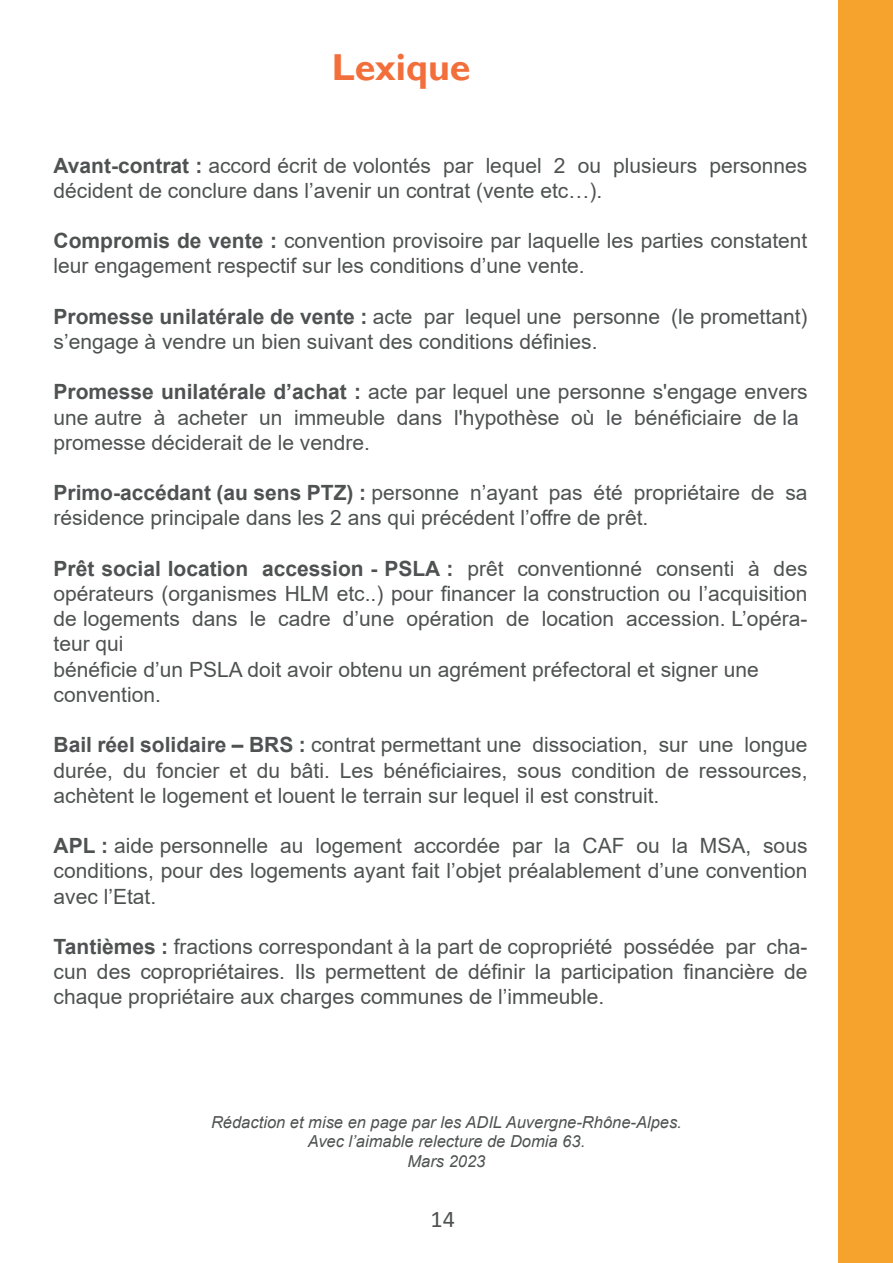
<style>
.page{position:relative;width:893px;height:1263px;background:#fff}
.page>*{position:absolute;margin:0;border:0;box-sizing:border-box;transform-origin:0 0}
.t1{font:700 37.5px "Gill Sans";color:#f26f3b}
.t2{font:24px "Calibri";color:#4f5252}
.t3{font:21px/25.2px "Arial";color:#4f5252}
.t4{font:italic 16.5px "Arial";color:#4f5252}
.s1{font-weight:700}
</style>
<div class="page">
<div style="left:839px;top:0;width:54px;height:1263px;background:#f6a32e"></div>
<p class="t1" style="left:332px;top:45px;width:140px">Lexique</p>
<p class="t3" style="left:54px;top:153px;width:755px"><span class="s1">Avant-contrat :</span> accord écrit de volontés par lequel 2 ou plusieurs personnes décident de conclure dans l’avenir un contrat (vente etc…).</p>
<p class="t3" style="left:54px;top:228px;width:755px"><span class="s1">Compromis de vente :</span> convention provisoire par laquelle les parties constatent leur engagement respectif sur les conditions d’une vente.</p>
<p class="t3" style="left:54px;top:304px;width:755px"><span class="s1">Promesse unilatérale de vente :</span> acte par lequel une personne (le promettant) s’engage à vendre un bien suivant des conditions définies.</p>
<p class="t3" style="left:54px;top:379px;width:755px"><span class="s1">Promesse unilatérale d’achat :</span> acte par lequel une personne s'engage envers une autre à acheter un immeuble dans l'hypothèse où le bénéficiaire de la</p>
<p class="t3" style="left:54px;top:430px;width:318px">promesse déciderait de le vendre.</p>
<p class="t3" style="left:54px;top:480px;width:755px"><span class="s1">Primo-accédant (au sens PTZ) :</span> personne n’ayant pas été propriétaire de sa résidence principale dans les 2 ans qui précédent l’offre de prêt.</p>
<p class="t3" style="left:54px;top:556px;width:755px;text-align:justify"><span class="s1">Prêt social location accession - PSLA :</span> prêt conventionné consenti à des opérateurs (organismes HLM etc..) pour financer la construction ou l’acquisition de logements dans le cadre d’une opération de location accession. L’opéra&shy;teur qui</p>
<p class="t3" style="left:54px;top:657px;width:707px">bénéficie d’un PSLA doit avoir obtenu un agrément préfectoral et signer une</p>
<p class="t3" style="left:54px;top:682px;width:109px">convention.</p>
<p class="t3" style="left:54px;top:732px;width:755px;text-align:justify"><span class="s1">Bail réel solidaire – BRS :</span> contrat permettant une dissociation, sur une longue durée, du foncier et du bâti. Les bénéficiaires, sous condition de ressources, achètent le logement et louent le terrain sur lequel il est construit.</p>
<p class="t3" style="left:54px;top:833px;width:755px;text-align:justify"><span class="s1">APL :</span> aide personnelle au logement accordée par la CAF ou la MSA, sous conditions, pour des logements ayant fait l’objet préalablement d’une convention avec l’Etat.</p>
<p class="t3" style="left:54px;top:934px;width:755px;text-align:justify"><span class="s1">Tantièmes :</span> fractions correspondant à la part de copropriété possédée par cha&shy;cun des copropriétaires. Ils permettent de définir la participation financière de chaque propriétaire aux charges communes de l’immeuble.</p>
<p class="t4" style="left:211px;top:1111px;width:472px">Rédaction et mise en page par les ADIL Auvergne-Rhône-Alpes.</p>
<p class="t4" style="left:308px;top:1131px;width:279px">Avec l’aimable relecture de Domia 63.</p>
<p class="t4" style="left:407px;top:1151px;width:79px">Mars 2023</p>
<p class="t2" style="left:431px;top:1202px;width:26px">14</p>
</div>
